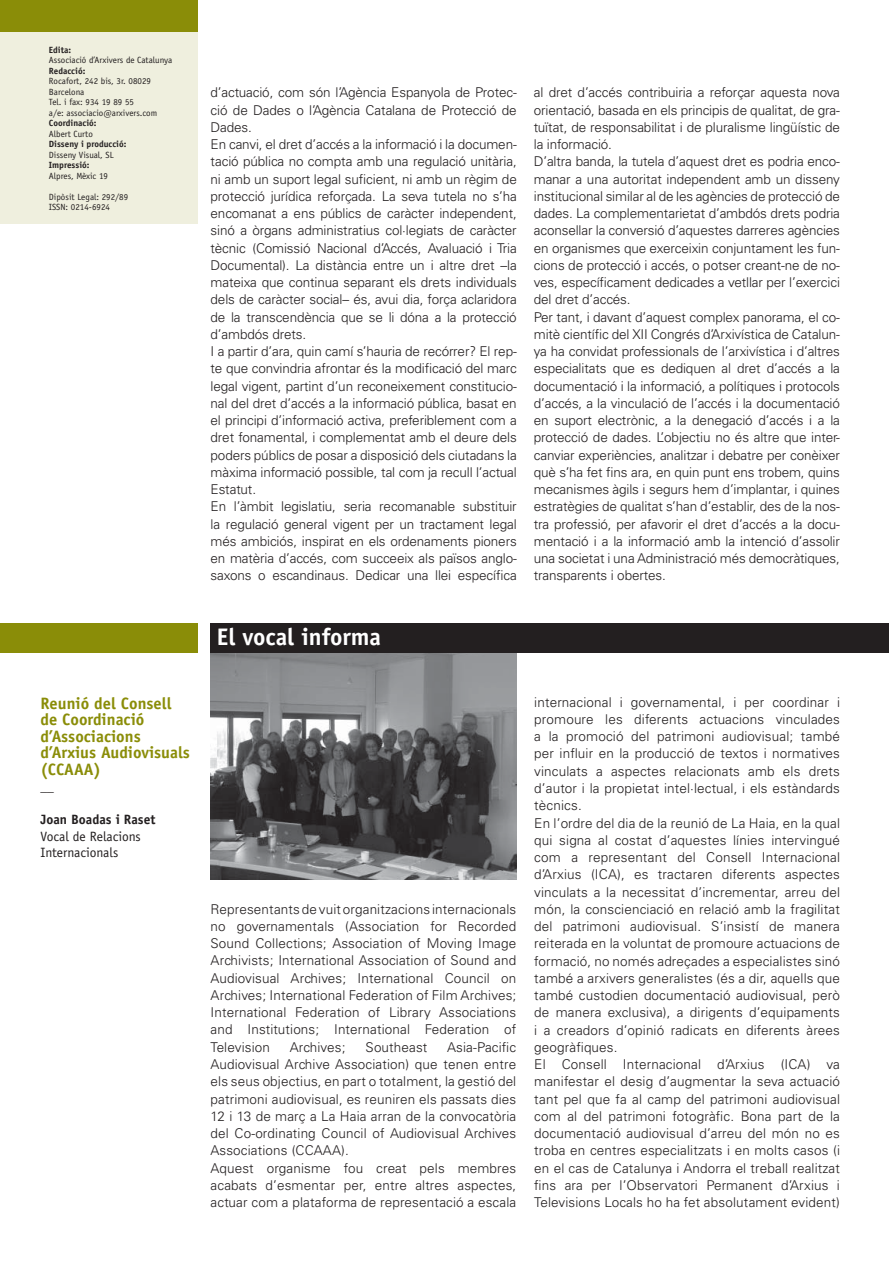
<style>
.page{position:relative;width:889px;height:1268px;background:#fff}
.page>*{position:absolute;margin:0;border:0;box-sizing:border-box;transform-origin:0 0}
.t1{font:700 24px "Officina Sans Std";color:#fff}
.t2{font:700 16.5px/16.5px "Officina Sans Std";color:#8a8d08}
.t3{font:300 13.5px/17.2px "Univers LT Std";letter-spacing:-.01em;color:#231f20}
.t4{font:300 13.5px/17.2px "Univers LT Std";letter-spacing:.01em;color:#231f20}
.t5{font:13.5px/16.5px "Officina Sans Std";color:#231f20}
.t6{font:700 13.5px "Officina Sans Std";color:#231f20}
.t7{font:9px/10.5px "Officina Sans Std";color:#231f20}
.t8{font:700 9px "Officina Sans Std";color:#231f20}
</style>
<div class="page">
<img style="left:211px;top:653px;width:306px;height:226px">
<div style="left:0;top:32px;width:198px;height:192px;background:#efefde"></div>
<div style="left:0;top:0;width:198px;height:32px;background:#8a8d08"></div>
<div style="left:211px;top:623px;width:678px;height:30px;background:#231f20"></div>
<div style="left:0;top:623px;width:198px;height:30px;background:#8a8d08"></div>
<p class="t8" style="left:49px;top:46px;width:24px">Edita:</p>
<p class="t7" style="left:49px;top:55px;width:125px">Associació d’Arxivers de Catalunya</p>
<p class="t8" style="left:49px;top:67px;width:38px">Redacció:</p>
<p class="t7" style="left:49px;top:76px;width:110px">Rocafort, 242 bis, 3r. 08029<br>Barcelona<br>Tel. i fax: 934 19 89 55<br>a/e: associacio@arxivers.com</p>
<p class="t8" style="left:49px;top:120px;width:49px">Coordinació:</p>
<p class="t7" style="left:49px;top:129px;width:45px">Albert Curto</p>
<p class="t8" style="left:49px;top:141px;width:79px">Disseny i producció:</p>
<p class="t7" style="left:49px;top:150px;width:66px">Disseny Visual, SL</p>
<p class="t8" style="left:49px;top:162px;width:42px">Impressió:</p>
<p class="t7" style="left:49px;top:171px;width:61px">Alpres, Mèxic 19</p>
<p class="t7" style="left:49px;top:192px;width:81px">Dipòsit Legal: 292/89<br>ISSN: 0214-6924</p>
<p class="t2" style="left:40px;top:696px;width:151px">Reunió del Consell de Coordinació d’Associacions d’Arxius Audiovisuals (CCAAA)</p>
<p class="t5" style="left:40px;top:779px;width:15px">__</p>
<p class="t6" style="left:40px;top:815px;width:116px">Joan Boadas i Raset</p>
<p class="t5" style="left:40px;top:829px;width:102px">Vocal de Relacions<br>Internacionals</p>
<p class="t3" style="left:211px;top:85px;width:308px">d’actuació, com són l’Agència Espanyola de Protec&shy;ció de Dades o l’Agència Catalana de Protecció de Dades.<br>En canvi, el dret d’accés a la informació i la documen&shy;tació pública no compta amb una regulació unitària, ni amb un suport legal suficient, ni amb un règim de protecció jurídica reforçada. La seva tutela no s’ha encomanat a ens públics de caràcter independent, sinó a òrgans administratius col·legiats de caràcter tècnic (Comissió Nacional d’Accés, Avaluació i Tria Documental). La distància entre un i altre dret –la mateixa que continua separant els drets individuals dels de caràcter social– és, avui dia, força aclaridora de la transcendència que se li dóna a la protecció d’ambdós drets.<br>I a partir d’ara, quin camí s’hauria de recórrer? El rep&shy;te que convindria afrontar és la modificació del marc legal vigent, partint d’un reconeixement constitucio&shy;nal del dret d’accés a la informació pública, basat en el principi d’informació activa, preferiblement com a dret fonamental, i complementat amb el deure dels poders públics de posar a disposició dels ciutadans la màxima informació possible, tal com ja recull l’actual Estatut.<br>En l’àmbit legislatiu, seria recomanable substituir la regulació general vigent per un tractament legal més ambiciós, inspirat en els ordenaments pioners en matèria d’accés, com succeeix als països anglo&shy;saxons o escandinaus. Dedicar una llei específica</p>
<p class="t3" style="left:534px;top:85px;width:308px">al dret d’accés contribuiria a reforçar aquesta nova orientació, basada en els principis de qualitat, de gra&shy;tuïtat, de responsabilitat i de pluralisme lingüístic de la informació.<br>D’altra banda, la tutela d’aquest dret es podria enco&shy;manar a una autoritat independent amb un disseny institucional similar al de les agències de protecció de dades. La complementarietat d’ambdós drets podria aconsellar la conversió d’aquestes darreres agències en organismes que exerceixin conjuntament les fun&shy;cions de protecció i accés, o potser creant-ne de no&shy;ves, específicament dedicades a vetllar per l’exercici del dret d’accés.<br>Per tant, i davant d’aquest complex panorama, el co&shy;mitè científic del XII Congrés d’Arxivística de Catalun&shy;ya ha convidat professionals de l’arxivística i d’altres especialitats que es dediquen al dret d’accés a la documentació i la informació, a polítiques i protocols d’accés, a la vinculació de l’accés i la documentació en suport electrònic, a la denegació d’accés i a la protecció de dades. L’objectiu no és altre que inter&shy;canviar experiències, analitzar i debatre per conèixer què s’ha fet fins ara, en quin punt ens trobem, quins mecanismes àgils i segurs hem d’implantar, i quines estratègies de qualitat s’han d’establir, des de la nos&shy;tra professió, per afavorir el dret d’accés a la docu&shy;mentació i a la informació amb la intenció d’assolir una societat i una Administració més democràtiques, transparents i obertes.</p>
<h1 class="t1" style="left:217px;top:628px;width:166px">El vocal informa</h1>
<p class="t3" style="left:211px;top:901px;width:307px;text-align:justify">Representants de vuit organitzacions internacionals no governamentals (Association for Recorded Sound Collections; Association of Moving Image Archivists; International Association of Sound and Audiovisual Archives; International Council on Archives; International Federation of Film Archives; International Federation of Library Associations and Institutions; International Federation of Television</p>
<p class="t4" style="left:290px;top:1039px;width:57px">Archives;</p>
<p class="t4" style="left:366px;top:1039px;width:63px">Southeast</p>
<p class="t4" style="left:211px;top:1039px;width:307px;text-indent:237px">Asia-Pacific Audiovisual Archive Association) que tenen entre els seus objectius, en part o totalment, la gestió del patrimoni audiovisual, es reuniren els passats dies 12 i 13 de març a La Haia arran de la convocatòria del Co-ordinating Council of Audiovisual Archives Associations (CCAAA).<br>Aquest organisme fou creat pels membres acabats d’esmentar per, entre altres aspectes, actuar com a plataforma de representació a escala</p>
<p class="t4" style="left:534px;top:694px;width:307px">internacional i governamental, i per coordinar i promoure les diferents actuacions vinculades a la promoció del patrimoni audiovisual; també per influir en la producció de textos i normatives vinculats a aspectes relacionats amb els drets d’autor i la propietat intel·lectual, i els estàndards tècnics.<br>En l’ordre del dia de la reunió de La Haia, en la qual qui signa al costat d’aquestes línies intervingué com a representant del Consell Internacional d’Arxius (ICA), es tractaren diferents aspectes vinculats a la necessitat d’incrementar, arreu del món, la conscienciació en relació amb la fragilitat del patrimoni audiovisual. S’insistí de manera reiterada en la voluntat de promoure actuacions de formació, no només adreçades a especialistes sinó també a arxivers generalistes (és a dir, aquells que també custodien documentació audiovisual, però de manera exclusiva), a dirigents d’equipaments i a creadors d’opinió radicats en diferents àrees geogràfiques.<br>El Consell Internacional d’Arxius (ICA) va manifestar el desig d’augmentar la seva actuació tant pel que fa al camp del patrimoni audiovisual com al del patrimoni fotogràfic. Bona part de la documentació audiovisual d’arreu del món no es troba en centres especialitzats i en molts casos (i en el cas de Catalunya i Andorra el treball realitzat fins ara per l’Observatori Permanent d’Arxius i Televisions Locals ho ha fet absolutament evident)</p>
</div>
